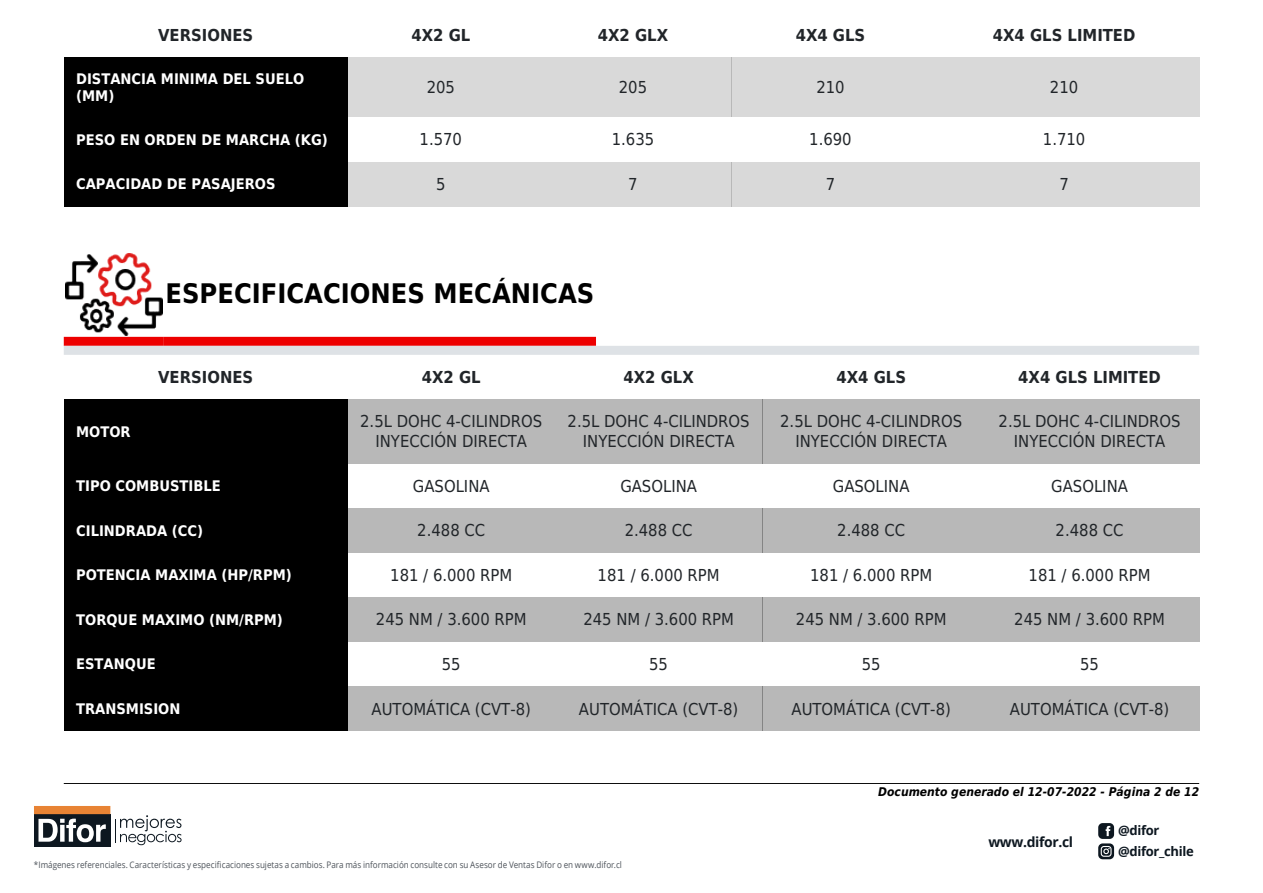
<style>
.page{position:relative;width:1263px;height:893px;background:#fff}
.page>*{position:absolute;margin:0;border:0;box-sizing:border-box;transform-origin:0 0}
.t1{font:700 27px "DejaVu Sans Condensed";color:#000}
.t2{font:16.5px/19.8px "DejaVu Sans Condensed";color:#212529;text-align:center}
.t3{font:700 16.5px "DejaVu Sans Condensed";color:#212529}
.t4{font:700 14.7px/17.5px "DejaVu Sans Condensed";color:#fff}
.t5{font:700 13.95px "Open Sans";letter-spacing:-.025em;color:#0d1720}
.t6{font:700 13.05px/20.4px "Open Sans";letter-spacing:-.025em;color:#0d1720}
.t7{font:italic 700 12px "DejaVu Sans Condensed";color:#000}
.t8{font:9px "Open Sans";color:#4e545b;scale:.9 1}
</style>
<div class="page">
<div style="left:34px;top:814px;width:76px;height:33px;background:#0d1720"></div>
<svg style="left:38px;top:819px;width:68px;height:23px"></svg>
<div style="left:34px;top:806px;width:76px;height:8px;background:#e88334"></div>
<svg style="left:115px;top:815px;width:67px;height:30px"></svg>
<svg style="left:1098px;top:823px;width:16px;height:36px"></svg>
<hr style="left:64px;top:783px;width:1135px;height:1px;background:#000">
<div style="left:348px;top:57px;width:186px;height:60px;background:#d9d9d9"></div>
<div style="left:534px;top:57px;width:198px;height:60px;background:#d9d9d9"></div>
<div style="left:732px;top:57px;width:197px;height:60px;background:#d9d9d9"></div>
<div style="left:929px;top:57px;width:270px;height:60px;background:#d9d9d9"></div>
<div style="left:348px;top:162px;width:186px;height:44px;background:#d9d9d9"></div>
<div style="left:534px;top:162px;width:198px;height:44px;background:#d9d9d9"></div>
<div style="left:732px;top:162px;width:197px;height:44px;background:#d9d9d9"></div>
<div style="left:929px;top:162px;width:270px;height:44px;background:#d9d9d9"></div>
<div style="left:64px;top:57px;width:284px;height:60px;background:#000"></div>
<div style="left:64px;top:117px;width:284px;height:45px;background:#000"></div>
<div style="left:64px;top:162px;width:284px;height:44px;background:#000"></div>
<img style="left:65px;top:253px;width:97px;height:82px">
<div style="left:68px;top:337px;width:91px;height:9px;background:#ed0000"></div>
<div style="left:168px;top:337px;width:423px;height:9px;background:#ed0000"></div>
<div style="left:64px;top:346px;width:1135px;height:9px;background:#dee2e6"></div>
<div style="left:348px;top:399px;width:207px;height:65px;background:#b8b8b8"></div>
<div style="left:555px;top:399px;width:207px;height:65px;background:#b8b8b8"></div>
<div style="left:762px;top:399px;width:218px;height:65px;background:#b8b8b8"></div>
<div style="left:980px;top:399px;width:219px;height:65px;background:#b8b8b8"></div>
<div style="left:348px;top:508px;width:207px;height:45px;background:#b8b8b8"></div>
<div style="left:555px;top:508px;width:207px;height:45px;background:#b8b8b8"></div>
<div style="left:762px;top:508px;width:218px;height:45px;background:#b8b8b8"></div>
<div style="left:980px;top:508px;width:219px;height:45px;background:#b8b8b8"></div>
<div style="left:348px;top:597px;width:207px;height:45px;background:#b8b8b8"></div>
<div style="left:555px;top:597px;width:207px;height:45px;background:#b8b8b8"></div>
<div style="left:762px;top:597px;width:218px;height:45px;background:#b8b8b8"></div>
<div style="left:980px;top:597px;width:219px;height:45px;background:#b8b8b8"></div>
<div style="left:348px;top:686px;width:207px;height:45px;background:#b8b8b8"></div>
<div style="left:555px;top:686px;width:207px;height:45px;background:#b8b8b8"></div>
<div style="left:762px;top:686px;width:218px;height:45px;background:#b8b8b8"></div>
<div style="left:980px;top:686px;width:219px;height:45px;background:#b8b8b8"></div>
<div style="left:64px;top:399px;width:284px;height:65px;background:#000"></div>
<div style="left:64px;top:464px;width:284px;height:44px;background:#000"></div>
<div style="left:64px;top:508px;width:284px;height:45px;background:#000"></div>
<div style="left:64px;top:553px;width:284px;height:44px;background:#000"></div>
<div style="left:64px;top:597px;width:284px;height:45px;background:#000"></div>
<div style="left:64px;top:642px;width:284px;height:44px;background:#000"></div>
<div style="left:64px;top:686px;width:284px;height:45px;background:#000"></div>
<p class="t3" style="left:158px;top:21px;width:97px">VERSIONES</p>
<p class="t3" style="left:411px;top:21px;width:60px">4X2 GL</p>
<p class="t3" style="left:598px;top:21px;width:72px">4X2 GLX</p>
<p class="t3" style="left:796px;top:21px;width:71px">4X4 GLS</p>
<p class="t3" style="left:993px;top:21px;width:144px">4X4 GLS LIMITED</p>
<p class="t4" style="left:76px;top:69px;width:230px">DISTANCIA MINIMA DEL SUELO (MM)</p>
<p class="t2" style="left:427px;top:77px;width:30px">205</p>
<p class="t2" style="left:619px;top:77px;width:30px">205</p>
<p class="t2" style="left:816px;top:77px;width:30px">210</p>
<p class="t2" style="left:1050px;top:77px;width:30px">210</p>
<p class="t4" style="left:76px;top:130px;width:253px">PESO EN ORDEN DE MARCHA (KG)</p>
<p class="t2" style="left:420px;top:129px;width:44px">1.570</p>
<p class="t2" style="left:612px;top:129px;width:44px">1.635</p>
<p class="t2" style="left:809px;top:129px;width:44px">1.690</p>
<p class="t2" style="left:1043px;top:129px;width:44px">1.710</p>
<p class="t4" style="left:76px;top:175px;width:201px">CAPACIDAD DE PASAJEROS</p>
<p class="t2" style="left:436px;top:174px;width:11px">5</p>
<p class="t2" style="left:628px;top:174px;width:11px">7</p>
<p class="t2" style="left:826px;top:174px;width:11px">7</p>
<p class="t2" style="left:1059px;top:174px;width:11px">7</p>
<h1 class="t1" style="left:165px;top:272px;width:430px">ESPECIFICACIONES MECÁNICAS</h1>
<p class="t3" style="left:158px;top:363px;width:97px">VERSIONES</p>
<p class="t3" style="left:422px;top:363px;width:60px">4X2 GL</p>
<p class="t3" style="left:623px;top:363px;width:72px">4X2 GLX</p>
<p class="t3" style="left:836px;top:363px;width:71px">4X4 GLS</p>
<p class="t3" style="left:1018px;top:363px;width:144px">4X4 GLS LIMITED</p>
<p class="t4" style="left:76px;top:422px;width:56px">MOTOR</p>
<p class="t2" style="left:360px;top:411px;width:184px">2.5L DOHC 4-CILINDROS<br>INYECCIÓN DIRECTA</p>
<p class="t2" style="left:568px;top:411px;width:184px">2.5L DOHC 4-CILINDROS<br>INYECCIÓN DIRECTA</p>
<p class="t2" style="left:780px;top:411px;width:184px">2.5L DOHC 4-CILINDROS<br>INYECCIÓN DIRECTA</p>
<p class="t2" style="left:998px;top:411px;width:184px">2.5L DOHC 4-CILINDROS<br>INYECCIÓN DIRECTA</p>
<p class="t4" style="left:76px;top:477px;width:146px">TIPO COMBUSTIBLE</p>
<p class="t2" style="left:413px;top:475px;width:78px">GASOLINA</p>
<p class="t2" style="left:620px;top:475px;width:78px">GASOLINA</p>
<p class="t2" style="left:833px;top:475px;width:78px">GASOLINA</p>
<p class="t2" style="left:1051px;top:475px;width:78px">GASOLINA</p>
<p class="t4" style="left:76px;top:521px;width:129px">CILINDRADA (CC)</p>
<p class="t2" style="left:417px;top:520px;width:69px">2.488 CC</p>
<p class="t2" style="left:625px;top:520px;width:69px">2.488 CC</p>
<p class="t2" style="left:837px;top:520px;width:69px">2.488 CC</p>
<p class="t2" style="left:1056px;top:520px;width:69px">2.488 CC</p>
<p class="t4" style="left:76px;top:566px;width:217px">POTENCIA MAXIMA (HP/RPM)</p>
<p class="t2" style="left:390px;top:565px;width:124px">181 / 6.000 RPM</p>
<p class="t2" style="left:598px;top:565px;width:124px">181 / 6.000 RPM</p>
<p class="t2" style="left:810px;top:565px;width:124px">181 / 6.000 RPM</p>
<p class="t2" style="left:1028px;top:565px;width:124px">181 / 6.000 RPM</p>
<p class="t4" style="left:76px;top:610px;width:208px">TORQUE MAXIMO (NM/RPM)</p>
<p class="t2" style="left:376px;top:609px;width:152px">245 NM / 3.600 RPM</p>
<p class="t2" style="left:583px;top:609px;width:152px">245 NM / 3.600 RPM</p>
<p class="t2" style="left:796px;top:609px;width:152px">245 NM / 3.600 RPM</p>
<p class="t2" style="left:1014px;top:609px;width:152px">245 NM / 3.600 RPM</p>
<p class="t4" style="left:76px;top:655px;width:81px">ESTANQUE</p>
<p class="t2" style="left:442px;top:654px;width:20px">55</p>
<p class="t2" style="left:649px;top:654px;width:20px">55</p>
<p class="t2" style="left:862px;top:654px;width:20px">55</p>
<p class="t2" style="left:1080px;top:654px;width:20px">55</p>
<p class="t4" style="left:76px;top:699px;width:106px">TRANSMISION</p>
<p class="t2" style="left:372px;top:698px;width:161px">AUTOMÁTICA (CVT-8)</p>
<p class="t2" style="left:579px;top:698px;width:161px">AUTOMÁTICA (CVT-8)</p>
<p class="t2" style="left:791px;top:698px;width:161px">AUTOMÁTICA (CVT-8)</p>
<p class="t2" style="left:1010px;top:698px;width:161px">AUTOMÁTICA (CVT-8)</p>
<p class="t7" style="left:878px;top:782px;width:322px">Documento generado el 12-07-2022 - Página 2 de 12</p>
<p class="t8" style="left:34px;top:859px;width:655px">*Imágenes referenciales. Características y especificaciones sujetas a cambios. Para más información consulte con su Asesor de Ventas Difor o en www.difor.cl</p>
<p class="t5" style="left:988px;top:832px;width:86px">www.difor.cl</p>
<p class="t6" style="left:1118px;top:820px;width:77px">@difor @difor_chile</p>
</div>
